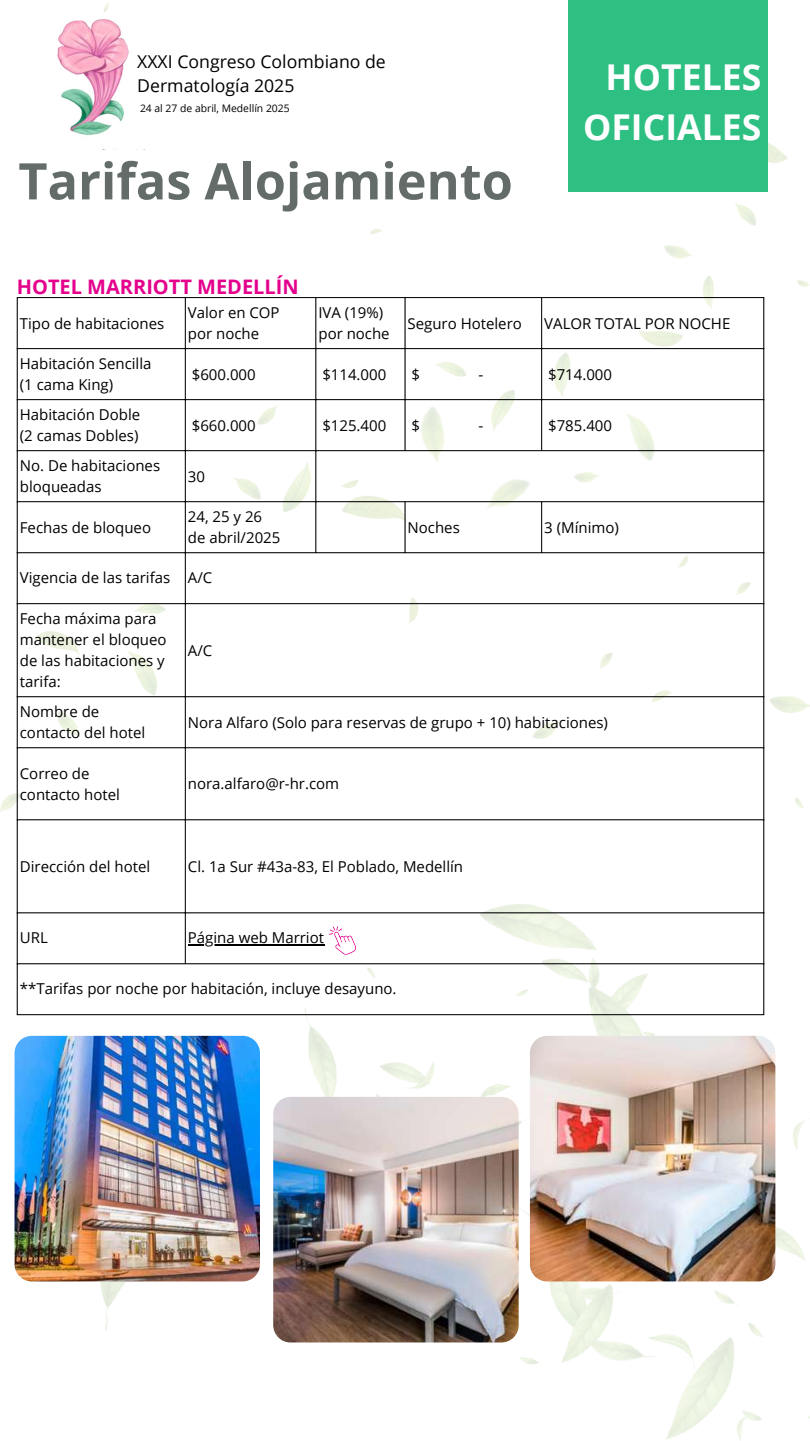
<style>
.page{position:relative;width:810px;height:1441px;background:#fff}
.page>*{position:absolute;margin:0;border:0;box-sizing:border-box;transform-origin:0 0}
.t1{font:700 50.5px "Open Sans";color:#636c69}
.t2{font:700 35.6px/49.5px "Open Sans";color:#fff;text-align:right}
.t3{font:700 20px "Open Sans";color:#e4008c}
.t4{font:17.7px/24.5px "Open Sans";color:#000}
.t5{font:15px/21px "Open Sans";color:#000}
.t6{font:10.4px "Open Sans";color:#000}
</style>
<div class="page">
<img style="left:17px;top:904px;width:793px;height:536px">
<img style="left:0;top:2px;width:810px;height:810px">
<hr style="left:188px;top:943px;width:136px;height:2px;background:#000">
<hr style="left:17px;top:298px;width:1px;height:716px;background:#000">
<hr style="left:185px;top:298px;width:1px;height:665px;background:#000">
<hr style="left:315px;top:298px;width:1px;height:254px;background:#000">
<hr style="left:405px;top:298px;width:1px;height:152px;background:#000">
<hr style="left:405px;top:502px;width:1px;height:50px;background:#000">
<hr style="left:541px;top:298px;width:1px;height:152px;background:#000">
<hr style="left:541px;top:502px;width:1px;height:50px;background:#000">
<hr style="left:763px;top:298px;width:1px;height:716px;background:#000">
<hr style="left:17px;top:297px;width:747px;height:1px;background:#000">
<hr style="left:17px;top:348px;width:747px;height:1px;background:#000">
<hr style="left:17px;top:399px;width:747px;height:1px;background:#000">
<hr style="left:17px;top:450px;width:747px;height:1px;background:#000">
<hr style="left:17px;top:501px;width:747px;height:1px;background:#000">
<hr style="left:17px;top:552px;width:747px;height:1px;background:#000">
<hr style="left:17px;top:603px;width:747px;height:1px;background:#000">
<hr style="left:17px;top:696px;width:747px;height:1px;background:#000">
<hr style="left:17px;top:747px;width:747px;height:1px;background:#000">
<hr style="left:17px;top:819px;width:747px;height:1px;background:#000">
<hr style="left:17px;top:912px;width:747px;height:1px;background:#000">
<hr style="left:17px;top:963px;width:747px;height:1px;background:#000">
<hr style="left:17px;top:1014px;width:747px;height:1px;background:#000">
<img style="left:15px;top:1035px;width:245px;height:246px">
<img style="left:273px;top:1096px;width:246px;height:246px">
<img style="left:530px;top:1035px;width:245px;height:246px">
<div style="left:569px;top:0;width:199px;height:192px;background:#2ebf82"></div>
<img style="left:32px;top:15px;width:118px;height:135px">
<svg style="left:329px;top:926px;width:28px;height:28px"></svg>
<p class="t4" style="left:137px;top:49px;width:250px">XXXI Congreso Colombiano de<br>Dermatología 2025</p>
<p class="t6" style="left:140px;top:101px;width:151px">24 al 27 de abril, Medellín 2025</p>
<h1 class="t1" style="left:18px;top:145px;width:496px">Tarifas Alojamiento</h1>
<h3 class="t3" style="left:17px;top:272px;width:283px">HOTEL MARRIOTT MEDELLÍN</h3>
<h2 class="t2" style="left:583px;top:51px;width:180px">HOTELES<br>OFICIALES</h2>
<p class="t5" style="left:20px;top:312px;width:146px">Tipo de habitaciones</p>
<p class="t5" style="left:188px;top:302px;width:93px">Valor en COP por noche</p>
<p class="t5" style="left:318px;top:302px;width:73px">IVA (19%) por noche</p>
<p class="t5" style="left:408px;top:312px;width:116px">Seguro Hotelero</p>
<p class="t5" style="left:544px;top:312px;width:188px">VALOR TOTAL POR NOCHE</p>
<p class="t5" style="left:20px;top:353px;width:133px">Habitación Sencilla (1 cama King)</p>
<p class="t5" style="left:192px;top:363px;width:65px">$600.000</p>
<p class="t5" style="left:322px;top:363px;width:65px">$114.000</p>
<p class="t5" style="left:412px;top:363px;width:10px">$</p>
<p class="t5" style="left:478px;top:363px;width:6px">-</p>
<p class="t5" style="left:548px;top:363px;width:65px">$714.000</p>
<p class="t5" style="left:20px;top:404px;width:122px">Habitación Doble (2 camas Dobles)</p>
<p class="t5" style="left:192px;top:414px;width:65px">$660.000</p>
<p class="t5" style="left:322px;top:414px;width:65px">$125.400</p>
<p class="t5" style="left:412px;top:414px;width:10px">$</p>
<p class="t5" style="left:478px;top:414px;width:6px">-</p>
<p class="t5" style="left:548px;top:414px;width:65px">$785.400</p>
<p class="t5" style="left:20px;top:455px;width:142px">No. De habitaciones bloqueadas</p>
<p class="t5" style="left:188px;top:465px;width:19px">30</p>
<p class="t5" style="left:20px;top:516px;width:133px">Fechas de bloqueo</p>
<p class="t5" style="left:188px;top:506px;width:94px">24, 25 y 26 de abril/2025</p>
<p class="t5" style="left:408px;top:516px;width:54px">Noches</p>
<p class="t5" style="left:544px;top:516px;width:76px">3 (Mínimo)</p>
<p class="t5" style="left:20px;top:566px;width:194px">Vigencia de las tarifas A/C</p>
<p class="t5" style="left:20px;top:608px;width:148px">Fecha máxima para mantener el bloqueo de las habitaciones y tarifa:</p>
<p class="t5" style="left:188px;top:639px;width:26px">A/C</p>
<p class="t5" style="left:20px;top:701px;width:127px">Nombre de contacto del hotel</p>
<p class="t5" style="left:188px;top:711px;width:422px">Nora Alfaro (Solo para reservas de grupo + 10) habitaciones)</p>
<p class="t5" style="left:20px;top:762px;width:102px">Correo de contacto hotel</p>
<p class="t5" style="left:188px;top:773px;width:153px">nora.alfaro@r-hr.com</p>
<p class="t5" style="left:20px;top:855px;width:132px">Dirección del hotel</p>
<p class="t5" style="left:188px;top:855px;width:277px">Cl. 1a Sur #43a-83, El Poblado, Medellín</p>
<p class="t5" style="left:20px;top:926px;width:29px">URL</p>
<p class="t5" style="left:188px;top:926px;width:138px">Página web Marriot</p>
<p class="t5" style="left:20px;top:977px;width:378px">**Tarifas por noche por habitación, incluye desayuno.</p>
</div>
